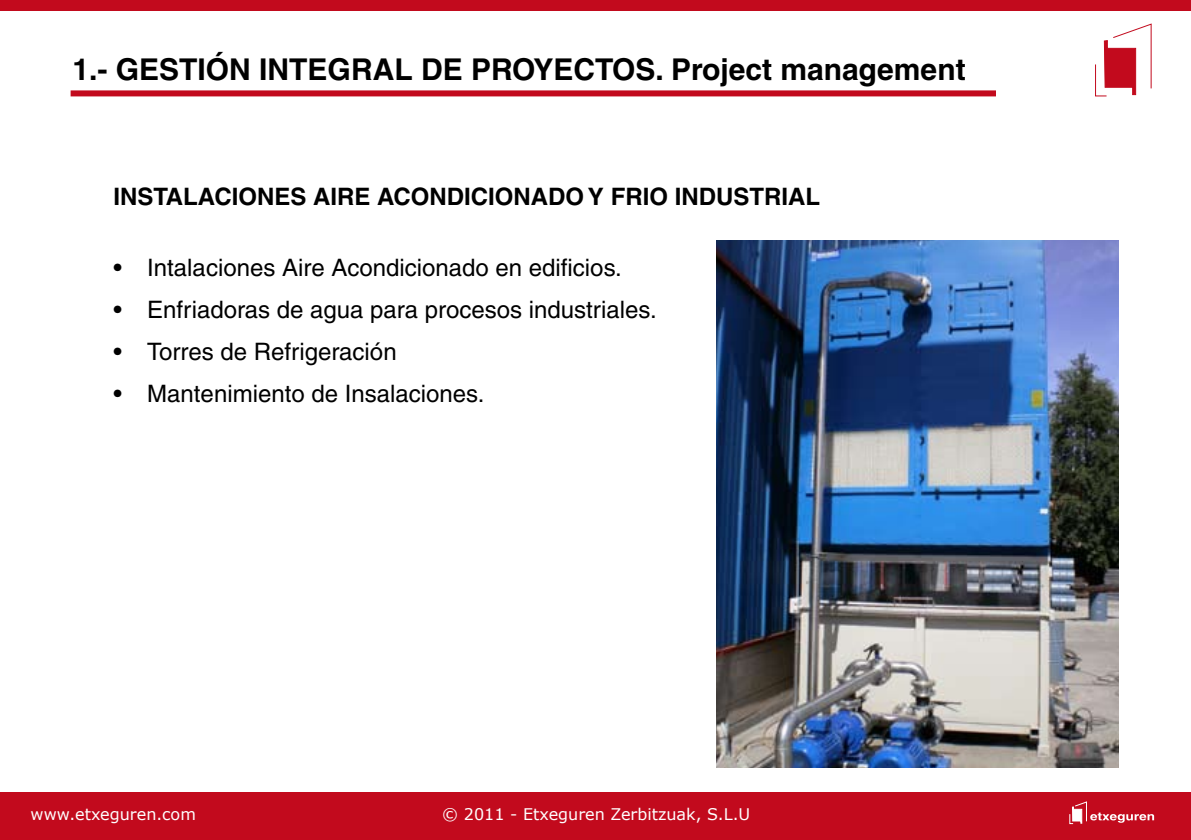
<style>
.page{position:relative;width:1191px;height:840px;background:#fff}
.page>*{position:absolute;margin:0;border:0;box-sizing:border-box;transform-origin:0 0}
.t1{font:700 30px "Helvetica LT";color:#000}
.t2{font:24px "Helvetica LT";color:#000}
.t3{font:700 24px "Helvetica LT";color:#000}
.t4{font:16px "Verdana";color:#fff}
</style>
<div class="page">
<div style="left:71px;top:90px;width:925px;height:6px;background:#c20a1d"></div>
<div style="left:0;top:792px;width:1191px;height:47px;background:#c20a1d"></div>
<div style="left:0;top:0;width:1191px;height:10px;background:#c20a1d"></div>
<svg style="left:1069px;top:801px;width:85px;height:22px"></svg>
<svg style="left:1095px;top:24px;width:56px;height:72px"></svg>
<img style="left:716px;top:240px;width:403px;height:527px">
<p class="t1" style="left:72px;top:51px;width:894px">1.- GESTIÓN INTEGRAL DE PROYECTOS. Project management</p>
<p class="t3" style="left:113px;top:182px;width:708px">INSTALACIONES AIRE ACONDICIONADO Y FRIO INDUSTRIAL</p>
<p class="t2" style="left:113px;top:253px;width:510px">• Intalaciones Aire Acondicionado en edificios.</p>
<p class="t2" style="left:113px;top:295px;width:545px">• Enfriadoras de agua para procesos industriales.</p>
<p class="t2" style="left:113px;top:337px;width:285px">• Torres de Refrigeración</p>
<p class="t2" style="left:113px;top:379px;width:372px">• Mantenimiento de Insalaciones.</p>
<p class="t4" style="left:31px;top:803px;width:167px">www.etxeguren.com</p>
<p class="t4" style="left:442px;top:803px;width:309px">© 2011 - Etxeguren Zerbitzuak, S.L.U</p>
</div>
